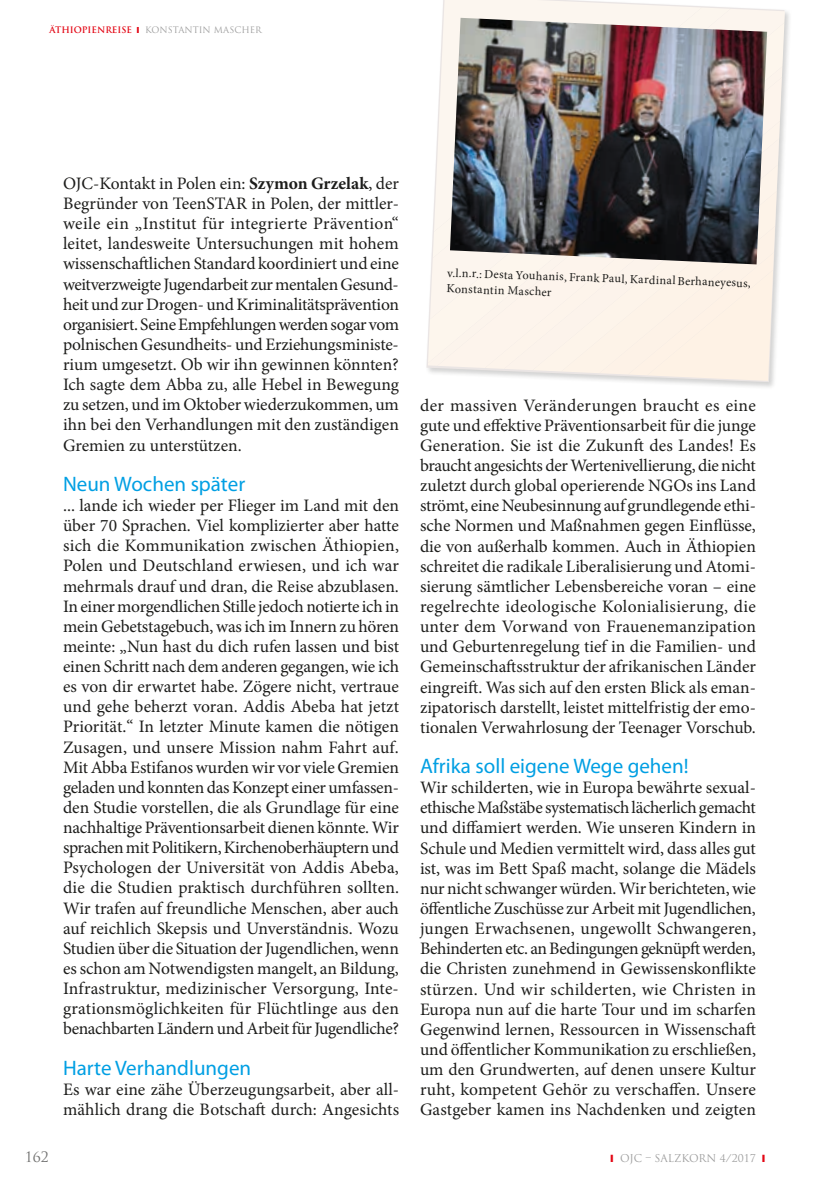
<style>
.page{position:relative;width:819px;height:1181px;background:#fff}
.page>*{position:absolute;margin:0;border:0;box-sizing:border-box;transform-origin:0 0}
.t1{font:21px "Myriad Pro";color:#009fe3}
.t2{font:17.5px/20.1px "Minion Pro";color:#1d1d1b;text-align:justify}
.t3{font:14px "Trajan Pro";color:#70706f}
.t4{font:12.25px/15.8px "Minion Pro";color:#1d1d1b}
.t5{font:10.5px "Trajan Pro";color:#9d9d9d}
.t6{font:8.75px "Trajan Pro";color:#9d9d9d}
.s1{font-weight:700;color:#e30614}
.s2{color:#e30614}
.s3{font-weight:700}
</style>
<div class="page">
<div style="left:424px;top:0;width:368px;height:390px;background:#1d1d1b;opacity:.2"></div>
<svg style="left:426px;top:0;width:358px;height:382px"></svg>
<svg style="left:434px;top:0;width:267px;height:8px;fill:#fcf6ef"></svg>
<svg style="left:430px;top:9px;width:354px;height:14px;fill:#fcf6ef"></svg>
<svg style="left:428px;top:66px;width:354px;height:300px"></svg>
<svg style="left:437px;top:77px;width:344px;height:291px;fill:#fcf5ed"></svg>
<div style="left:485px;top:121px;width:294px;height:248px;background:#fdf4ec"></div>
<svg style="left:504px;top:139px;width:275px;height:231px;background:#faf3eb"></svg>
<div style="left:532px;top:165px;width:245px;height:206px;background:#fdf4eb"></div>
<div style="left:561px;top:191px;width:215px;height:182px;background:#fdf4eb"></div>
<div style="left:599px;top:226px;width:176px;height:155px;background:#fdf2e7"></div>
<img style="left:450px;top:18px;width:317px;height:246px">
<p class="t6" style="left:50px;top:24px;width:214px"><span class="s1">ÄTHIOPIENREISE</span> <span class="s2">❙</span> KONSTANTIN MASCHER</p>
<p class="t2" style="left:63px;top:173px;width:337px">OJC-Kontakt in Polen ein: <span class="s3">Szymon Grzelak</span>, der Begründer von TeenSTAR in Polen, der mittler&shy;weile ein „Institut für integrierte Prävention“ leitet, landesweite Untersuchungen mit hohem wissenschaftlichen Standard koordiniert und eine weitverzweigte Jugendarbeit zur mentalen Gesund&shy;heit und zur Drogen- und Kriminalitätsprävention organisiert. Seine Empfehlungen werden sogar vom polnischen Gesundheits- und Erziehungsministe&shy;rium umgesetzt. Ob wir ihn gewinnen könnten?<br>Ich sagte dem Abba zu, alle Hebel in Bewegung zu setzen, und im Oktober wiederzukommen, um ihn bei den Verhandlungen mit den zuständigen Gremien zu unterstützen.</p>
<p class="t1" style="left:63px;top:471px;width:184px">Neun Wochen später</p>
<p class="t2" style="left:63px;top:495px;width:337px">... lande ich wieder per Flieger im Land mit den über 70 Sprachen. Viel komplizierter aber hatte sich die Kommunikation zwischen Äthiopien, Polen und Deutschland erwiesen, und ich war mehrmals drauf und dran, die Reise abzublasen.<br>In einer morgendlichen Stille jedoch notierte ich in mein Gebetstagebuch, was ich im Innern zu hören meinte: „Nun hast du dich rufen lassen und bist einen Schritt nach dem anderen gegangen, wie ich es von dir erwartet habe. Zögere nicht, vertraue und gehe beherzt voran. Addis Abeba hat jetzt Priorität.“ In letzter Minute kamen die nötigen Zusagen, und unsere Mission nahm Fahrt auf.<br>Mit Abba Estifanos wurden wir vor viele Gremien geladen und konnten das Konzept einer umfassen&shy;den Studie vorstellen, die als Grundlage für eine nachhaltige Präventionsarbeit dienen könnte. Wir sprachen mit Politikern, Kirchenoberhäuptern und Psychologen der Universität von Addis Abeba, die die Studien praktisch durchführen sollten.<br>Wir trafen auf freundliche Menschen, aber auch auf reichlich Skepsis und Unverständnis. Wozu Studien über die Situation der Jugendlichen, wenn es schon am Notwendigsten mangelt, an Bildung, Infrastruktur, medizinischer Versorgung, Inte&shy;grationsmöglichkeiten für Flüchtlinge aus den benachbarten Ländern und Arbeit für Jugendliche?</p>
<p class="t1" style="left:63px;top:1054px;width:190px">Harte Verhandlungen</p>
<p class="t2" style="left:63px;top:1079px;width:337px">Es war eine zähe Überzeugungsarbeit, aber all&shy;mählich drang die Botschaft durch: Angesichts</p>
<p class="t4" style="left:447px;top:265px;width:305px;rotate:2deg">v.l.n.r.: Desta Youhanis, Frank Paul, Kardinal Berhaneyesus,<br>Konstantin Mascher</p>
<p class="t2" style="left:420px;top:395px;width:337px">der massiven Veränderungen braucht es eine gute und effektive Präventionsarbeit für die junge Generation. Sie ist die Zukunft des Landes! Es braucht angesichts der Wertenivellierung, die nicht zuletzt durch global operierende NGOs ins Land strömt, eine Neubesinnung auf grundlegende ethi&shy;sche Normen und Maßnahmen gegen Einflüsse, die von außerhalb kommen. Auch in Äthiopien schreitet die radikale Liberalisierung und Atomi&shy;sierung sämtlicher Lebensbereiche voran – eine regelrechte ideologische Kolonialisierung, die unter dem Vorwand von Frauenemanzipation und Geburtenregelung tief in die Familien- und Gemeinschaftsstruktur der afrikanischen Länder eingreift. Was sich auf den ersten Blick als eman&shy;zipatorisch darstellt, leistet mittelfristig der emo&shy;tionalen Verwahrlosung der Teenager Vorschub.</p>
<p class="t1" style="left:420px;top:753px;width:270px">Afrika soll eigene Wege gehen!</p>
<p class="t2" style="left:420px;top:777px;width:337px">Wir schilderten, wie in Europa bewährte sexual&shy;ethische Maßstäbe systematisch lächerlich gemacht und diffamiert werden. Wie unseren Kindern in Schule und Medien vermittelt wird, dass alles gut ist, was im Bett Spaß macht, solange die Mädels nur nicht schwanger würden. Wir berichteten, wie öffentliche Zuschüsse zur Arbeit mit Jugendlichen, jungen Erwachsenen, ungewollt Schwangeren, Behinderten etc. an Bedingungen geknüpft werden, die Christen zunehmend in Gewissenskonflikte stürzen. Und wir schilderten, wie Christen in Europa nun auf die harte Tour und im scharfen Gegenwind lernen, Ressourcen in Wissenschaft und öffentlicher Kommunikation zu erschließen, um den Grundwerten, auf denen unsere Kultur ruht, kompetent Gehör zu verschaffen. Unsere Gastgeber kamen ins Nachdenken und zeigten</p>
<p class="t3" style="left:25px;top:1147px;width:25px">162</p>
<p class="t5" style="left:610px;top:1151px;width:156px"><span class="s2">❙</span> OJC – SALZKORN 4/2017 <span class="s2">❙</span></p>
</div>
